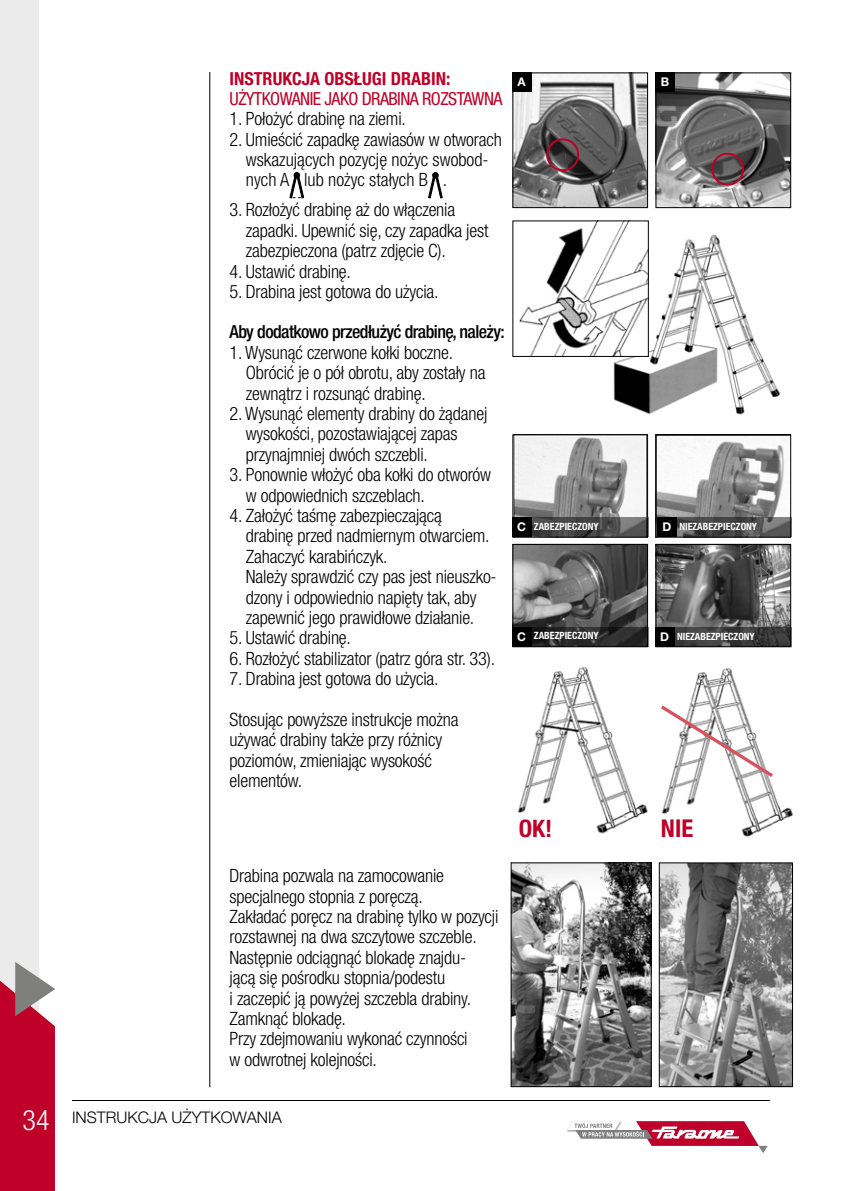
<style>
.page{position:relative;width:842px;height:1191px;background:#fff}
.page>*{position:absolute;margin:0;border:0;box-sizing:border-box;transform-origin:0 0}
.t1{font:700 condensed 24.6px "Helvetica Neue LT Pro";color:#bf0028}
.t2{font:700 condensed 24.2px "Helvetica Neue LT Pro";color:#bf0028}
.t3{font:300 condensed 18.4px/20.4px "Helvetica Neue LT Pro";letter-spacing:-.01em;color:#000}
.t4{font:500 condensed 18px "Helvetica Neue LT Pro";letter-spacing:-.03em;color:#000}
.t5{font:condensed 18px "Helvetica Neue LT Pro";letter-spacing:-.03em;color:#bf0028}
.t6{font:700 condensed 18px "Helvetica Neue LT Pro";color:#bf0028}
.t7{font:300 16px "Helvetica Neue LT Pro";color:#000}
.t8{font:700 12px "Helvetica Neue LT Pro";color:#fff}
.t9{font:700 condensed 10px "Helvetica Neue LT Pro";color:#fff}
.s1{font-stretch:condensed;font-size:28px;color:#fff}
</style>
<div class="page">
<div style="left:0;top:0;width:39px;height:1111px;background:#ebebeb"></div>
<hr style="left:72px;top:1100px;width:698px;height:1px;background:#000">
<svg style="left:0;top:962px;width:55px;height:229px;background:#bf2545"></svg>
<svg style="left:567px;top:1121px;width:201px;height:32px"></svg>
<img style="left:661px;top:668px;width:132px;height:169px">
<svg style="left:661px;top:702px;width:115px;height:78px"></svg>
<hr style="left:209px;top:72px;width:1px;height:1015px;background:#000">
<img style="left:613px;top:234px;width:168px;height:181px">
<img style="left:519px;top:222px;width:128px;height:133px">
<div style="left:512px;top:220px;width:137px;height:137px;border:1px solid #000"></div>
<img style="left:514px;top:74px;width:132px;height:132px">
<div style="left:512px;top:72px;width:136px;height:136px;border:1px solid #000"></div>
<img style="left:657px;top:74px;width:132px;height:132px">
<div style="left:655px;top:72px;width:136px;height:136px;border:1px solid #000"></div>
<img style="left:517px;top:667px;width:131px;height:167px">
<img style="left:514px;top:436px;width:132px;height:81px">
<div style="left:512px;top:434px;width:136px;height:104px;border:1px solid #000"></div>
<img style="left:657px;top:437px;width:127px;height:80px">
<div style="left:655px;top:434px;width:136px;height:104px;border:1px solid #000"></div>
<img style="left:514px;top:546px;width:132px;height:81px">
<div style="left:512px;top:544px;width:136px;height:103px;border:1px solid #000"></div>
<img style="left:657px;top:546px;width:132px;height:81px">
<div style="left:655px;top:544px;width:136px;height:103px;border:1px solid #000"></div>
<svg style="left:289px;top:172px;width:15px;height:26px"></svg>
<svg style="left:428px;top:172px;width:15px;height:26px"></svg>
<div style="left:512px;top:517px;width:19px;height:19px;background:#000"></div>
<div style="left:512px;top:72px;width:19px;height:19px;background:#000"></div>
<div style="left:655px;top:72px;width:20px;height:19px;background:#000"></div>
<div style="left:512px;top:627px;width:19px;height:19px;background:#000"></div>
<svg style="left:531px;top:517px;width:117px;height:19px;background:#4b4b4b"></svg>
<svg style="left:531px;top:627px;width:117px;height:19px;background:#282828"></svg>
<div style="left:655px;top:627px;width:19px;height:19px;background:#000"></div>
<div style="left:657px;top:517px;width:20px;height:19px;background:#000"></div>
<svg style="left:674px;top:627px;width:117px;height:19px;background:#3c3c3c"></svg>
<svg style="left:677px;top:517px;width:114px;height:19px;background:#4e4e4e"></svg>
<img style="left:513px;top:864px;width:137px;height:221px">
<div style="left:511px;top:862px;width:141px;height:225px;border:1px solid #000"></div>
<img style="left:661px;top:864px;width:130px;height:221px">
<div style="left:659px;top:862px;width:134px;height:225px;border:1px solid #000"></div>
<div style="left:546px;top:138px;width:33px;height:33px;border:2px solid #bf0028;border-radius:50%"></div>
<div style="left:711px;top:153px;width:33px;height:33px;border:2px solid #bf0028;border-radius:50%"></div>
<p class="t6" style="left:230px;top:68px;width:222px">INSTRUKCJA OBSŁUGI DRABIN:</p>
<p class="t5" style="left:230px;top:88px;width:274px">UŻYTKOWANIE JAKO DRABINA ROZSTAWNA</p>
<p class="t3" style="left:230px;top:108px;width:178px">1. Położyć drabinę na ziemi.</p>
<p class="t3" style="left:246px;top:129px;width:257px;text-indent:-16px">2. Umieścić zapadkę zawiasów w otworach wskazujących pozycję nożyc swobod&shy;nych A lub nożyc stałych B .</p>
<p class="t3" style="left:246px;top:200px;width:244px;text-indent:-16px">3. Rozłożyć drabinę aż do włączenia zapadki. Upewnić się, czy zapadka jest zabezpieczona (patrz zdjęcie C).</p>
<p class="t3" style="left:230px;top:261px;width:123px">4. Ustawić drabinę.</p>
<p class="t3" style="left:230px;top:281px;width:211px">5. Drabina jest gotowa do użycia.</p>
<p class="t4" style="left:230px;top:321px;width:277px">Aby dodatkowo przedłużyć drabinę, należy:</p>
<p class="t3" style="left:246px;top:342px;width:241px;text-indent:-16px">1. Wysunąć czerwone kołki boczne.<br>Obrócić je o pół obrotu, aby zostały na zewnątrz i rozsunąć drabinę.</p>
<p class="t3" style="left:246px;top:403px;width:243px;text-indent:-16px">2. Wysunąć elementy drabiny do żądanej wysokości, pozostawiającej zapas przynajmniej dwóch szczebli.</p>
<p class="t3" style="left:246px;top:464px;width:247px;text-indent:-16px">3. Ponownie włożyć oba kołki do otworów w odpowiednich szczeblach.</p>
<p class="t3" style="left:246px;top:505px;width:252px;text-indent:-16px">4. Założyć taśmę zabezpieczającą<br>drabinę przed nadmiernym otwarciem.<br>Zahaczyć karabińczyk.<br>Należy sprawdzić czy pas jest nieuszko&shy;dzony i odpowiednio napięty tak, aby zapewnić jego prawidłowe działanie.</p>
<p class="t3" style="left:230px;top:627px;width:123px">5. Ustawić drabinę.</p>
<p class="t3" style="left:230px;top:648px;width:267px">6. Rozłożyć stabilizator (patrz góra str. 33).</p>
<p class="t3" style="left:230px;top:668px;width:211px">7. Drabina jest gotowa do użycia.</p>
<p class="t3" style="left:230px;top:709px;width:230px">Stosując powyższe instrukcje można używać drabiny także przy różnicy poziomów, zmieniając wysokość elementów.</p>
<p class="t3" style="left:230px;top:865px;width:270px">Drabina pozwala na zamocowanie specjalnego stopnia z poręczą.<br>Zakładać poręcz na drabinę tylko w pozycji rozstawnej na dwa szczytowe szczeble.<br>Następnie odciągnąć blokadę znajdu-<br>jącą się pośrodku stopnia/podestu<br>i zaczepić ją powyżej szczebla drabiny.<br>Zamknąć blokadę.<br>Przy zdejmowaniu wykonać czynności<br>w odwrotnej kolejności.</p>
<p class="t8" style="left:517px;top:74px;width:10px">A</p>
<p class="t8" style="left:661px;top:74px;width:10px">B</p>
<p class="t8" style="left:517px;top:519px;width:10px">C</p>
<p class="t9" style="left:534px;top:520px;width:66px">ZABEZPIECZONY</p>
<p class="t8" style="left:663px;top:519px;width:10px">D</p>
<p class="t9" style="left:679px;top:520px;width:79px">NIEZABEZPIECZONY</p>
<p class="t8" style="left:517px;top:629px;width:10px">C</p>
<p class="t9" style="left:534px;top:630px;width:66px">ZABEZPIECZONY</p>
<p class="t8" style="left:660px;top:629px;width:10px">D</p>
<p class="t9" style="left:677px;top:630px;width:79px">NIEZABEZPIECZONY</p>
<h2 class="t2" style="left:519px;top:814px;width:35px">OK!</h2>
<h1 class="t1" style="left:661px;top:813px;width:34px">NIE</h1>
<p class="t7" style="left:23px;top:1107px;width:261px"><span class="s1">34</span> INSTRUKCJA UŻYTKOWANIA</p>
</div>
